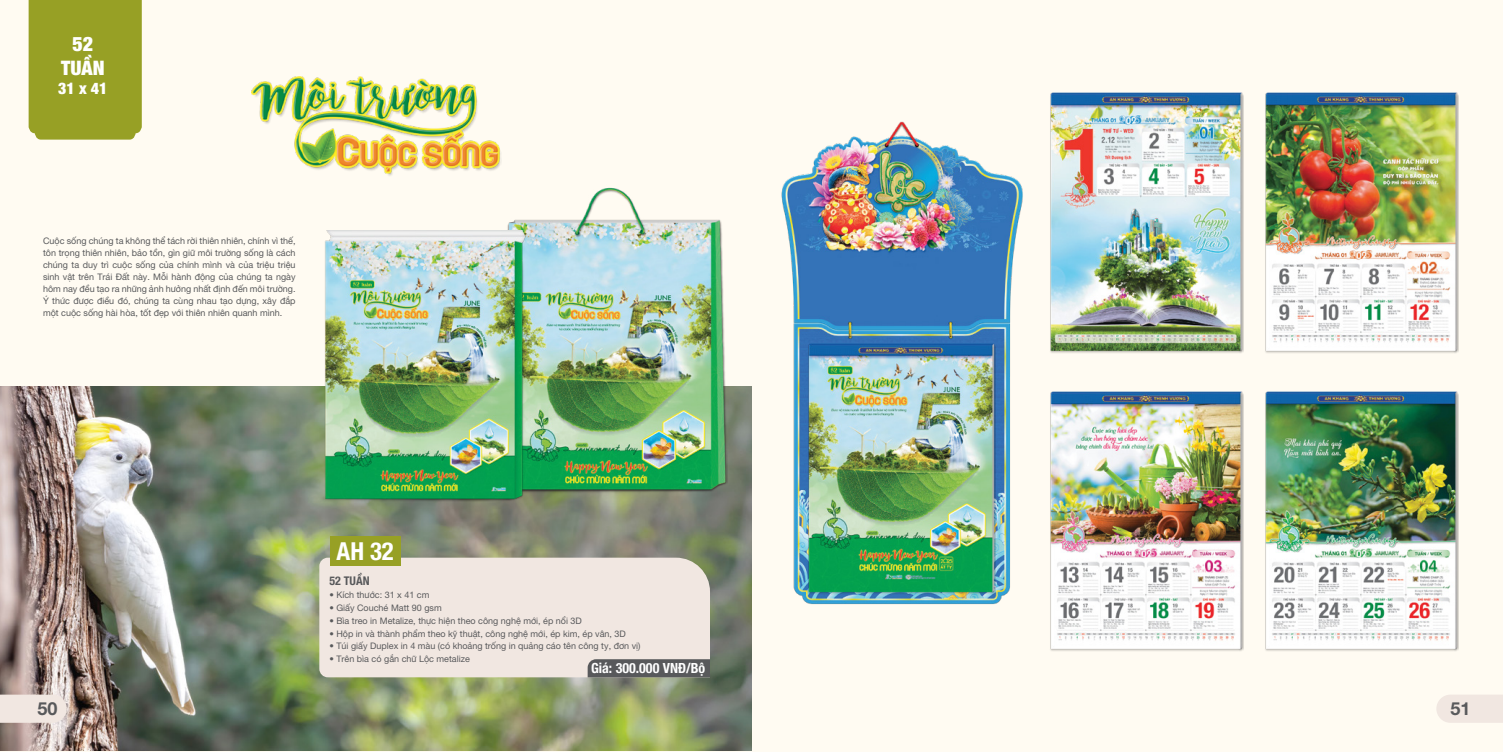
<style>
.page{position:relative;width:1503px;height:752px;background:#fff}
.page>*{position:absolute;margin:0;border:0;box-sizing:border-box;transform-origin:0 0}
.t1{font:24.8px "SVN Neue Helvetica Cn Bold";color:#fff}
.t2{font:20px/24px "SVN Neue Helvetica Cn Black";color:#fff;text-align:center}
.t3{font:18px "SVN Neue Helvetica Bold";color:#58595b}
.t4{font:16px "SVN Neue Helvetica Cn Black";color:#fff}
.t5{font:14px "SVN Neue Helvetica Cn Bold";color:#fff}
.t6{font:12px "SVN Neue Helvetica Cn Bold";color:#58595b}
.t7{font:9px/12px "SVN Neue Helvetica Regular";color:#58595b;text-align:justify}
</style>
<div class="page">
<div style="left:0;top:0;width:1502px;height:751px;background:#fffbf2"></div>
<img style="left:0;top:386px;width:751px;height:364px">
<div style="left:29px;top:0;width:113px;height:139px;background:#97a025"></div>
<div style="left:319px;top:557px;width:391px;height:120px;background:#f1e7e1"></div>
<div style="left:587px;top:659px;width:123px;height:18px;background:#58595b"></div>
<img style="left:251px;top:77px;width:250px;height:99px">
<div style="left:330px;top:536px;width:70px;height:29px;background:#97a025"></div>
<div style="left:1436px;top:695px;width:66px;height:27px;background:#f1e7e1"></div>
<svg style="left:0;top:694px;width:67px;height:28px;background:#eee4de"></svg>
<img style="left:781px;top:121px;width:242px;height:484px">
<img style="left:807px;top:343px;width:188px;height:251px">
<img style="left:507px;top:187px;width:221px;height:306px">
<img style="left:317px;top:230px;width:210px;height:271px">
<img style="left:1050px;top:93px;width:193px;height:260px">
<img style="left:1265px;top:93px;width:193px;height:260px">
<img style="left:1050px;top:391px;width:193px;height:259px">
<img style="left:1265px;top:391px;width:193px;height:259px">
<h2 class="t2" style="left:61px;top:31px;width:45px">52<br>TUẦN</h2>
<h3 class="t4" style="left:58px;top:77px;width:51px">31 x 41</h3>
<p class="t7" style="left:43px;top:234px;width:254px">Cuộc sống chúng ta không thể tách rời thiên nhiên, chính vì thế, tôn trọng thiên nhiên, bảo tồn, gìn giữ môi trường sống là cách chúng ta duy trì cuộc sống của chính mình và của triệu triệu sinh vật trên Trái Đất này. Mỗi hành động của chúng ta ngày hôm nay đều tạo ra những ảnh hưởng nhất định đến môi trường.<br>Ý thức được điều đó, chúng ta cùng nhau tạo dựng, xây đắp một cuộc sống hài hòa, tốt đẹp với thiên nhiên quanh mình.</p>
<h1 class="t1" style="left:336px;top:532px;width:59px">AH 32</h1>
<h3 class="t6" style="left:329px;top:572px;width:42px">52 TUẦN</h3>
<p class="t7" style="left:329px;top:588px;width:101px">• Kích thước: 31 x 41 cm</p>
<p class="t7" style="left:329px;top:600px;width:114px">• Giấy Couché Matt 90 gsm</p>
<p class="t7" style="left:329px;top:613px;width:254px">• Bìa treo in Metalize, thực hiện theo công nghệ mới, ép nổi 3D</p>
<p class="t7" style="left:329px;top:626px;width:298px">• Hộp in và thành phẩm theo kỹ thuật, công nghệ mới, ép kim, ép vân, 3D</p>
<p class="t7" style="left:329px;top:639px;width:312px">• Túi giấy Duplex in 4 màu (có khoảng trống in quảng cáo tên công ty, đơn vị)</p>
<p class="t7" style="left:329px;top:652px;width:142px">• Trên bìa có gắn chữ Lộc metalize</p>
<h3 class="t5" style="left:591px;top:657px;width:116px">Giá: 300.000 VNĐ/Bộ</h3>
<h3 class="t3" style="left:38px;top:695px;width:22px">50</h3>
<h3 class="t3" style="left:1450px;top:695px;width:22px">51</h3>
</div>
